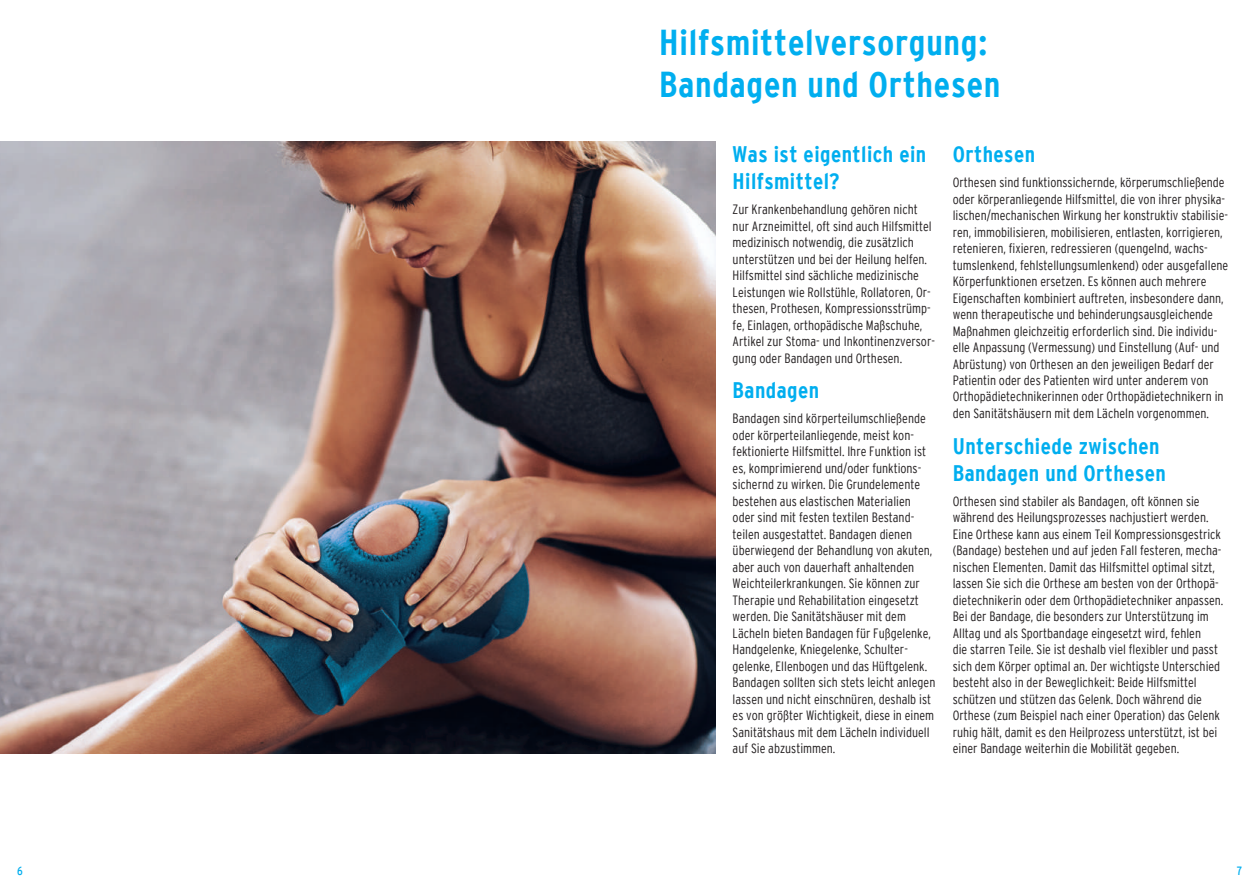
<style>
.page{position:relative;width:1259px;height:893px;background:#fff}
.page>*{position:absolute;margin:0;border:0;box-sizing:border-box;transform-origin:0 0}
.t1{font:700 condensed 36px/42px "Interstate";letter-spacing:.02em;color:#00aeef}
.t2{font:700 condensed 22.5px/27px "Interstate";letter-spacing:.02em;color:#00aeef}
.t3{font:300 condensed 13.5px/16.5px "Interstate";color:#231f20}
.t4{font:12px "Inter Reg Con";color:#00aeef}
</style>
<div class="page">
<img style="left:0;top:141px;width:715px;height:613px">
<h1 class="t1" style="left:659px;top:21px;width:343px">Hilfsmittelversorgung:<br>Bandagen und Orthesen</h1>
<h2 class="t2" style="left:732px;top:140px;width:195px">Was ist eigentlich ein<br>Hilfsmittel?</h2>
<p class="t3" style="left:732px;top:201px;width:204px">Zur Krankenbehandlung gehören nicht nur Arzneimittel, oft sind auch Hilfsmittel medizinisch notwendig, die zusätzlich unterstützen und bei der Heilung helfen.<br>Hilfsmittel sind sächliche medizinische Leistungen wie Rollstühle, Rollatoren, Or&shy;thesen, Prothesen, Kompressionsstrümp&shy;fe, Einlagen, orthopädische Maßschuhe, Artikel zur Stoma- und Inkontinenzversor&shy;gung oder Bandagen und Orthesen.</p>
<h2 class="t2" style="left:732px;top:376px;width:88px">Bandagen</h2>
<p class="t3" style="left:732px;top:410px;width:204px">Bandagen sind körperteilumschließende oder körperteilanliegende, meist kon&shy;fektionierte Hilfsmittel. Ihre Funktion ist es, komprimierend und/oder funktions&shy;sichernd zu wirken. Die Grundelemente bestehen aus elastischen Materialien oder sind mit festen textilen Bestand&shy;teilen ausgestattet. Bandagen dienen überwiegend der Behandlung von akuten, aber auch von dauerhaft anhaltenden Weichteilerkrankungen. Sie können zur Therapie und Rehabilitation eingesetzt werden. Die Sanitätshäuser mit dem Lächeln bieten Bandagen für Fußgelenke, Handgelenke, Kniegelenke, Schulter&shy;gelenke, Ellenbogen und das Hüftgelenk.<br>Bandagen sollten sich stets leicht anlegen lassen und nicht einschnüren, deshalb ist es von größter Wichtigkeit, diese in einem Sanitätshaus mit dem Lächeln individuell auf Sie abzustimmen.</p>
<h2 class="t2" style="left:952px;top:140px;width:84px">Orthesen</h2>
<p class="t3" style="left:952px;top:174px;width:277px">Orthesen sind funktionssichernde, körperumschließende oder körperanliegende Hilfsmittel, die von ihrer physika&shy;lischen/mechanischen Wirkung her konstruktiv stabilisie&shy;ren, immobilisieren, mobilisieren, entlasten, korrigieren, retenieren, fixieren, redressieren (quengelnd, wachs&shy;tumslenkend, fehlstellungsumlenkend) oder ausgefallene Körperfunktionen ersetzen. Es können auch mehrere Eigenschaften kombiniert auftreten, insbesondere dann, wenn therapeutische und behinderungsausgleichende Maßnahmen gleichzeitig erforderlich sind. Die individu&shy;elle Anpassung (Vermessung) und Einstellung (Auf- und Abrüstung) von Orthesen an den jeweiligen Bedarf der Patientin oder des Patienten wird unter anderem von Orthopädietechnikerinnen oder Orthopädietechnikern in den Sanitätshäusern mit dem Lächeln vorgenommen.</p>
<h2 class="t2" style="left:952px;top:432px;width:215px">Unterschiede zwischen<br>Bandagen und Orthesen</h2>
<p class="t3" style="left:952px;top:492px;width:271px">Orthesen sind stabiler als Bandagen, oft können sie während des Heilungsprozesses nachjustiert werden.<br>Eine Orthese kann aus einem Teil Kompressionsgestrick (Bandage) bestehen und auf jeden Fall festeren, mecha&shy;nischen Elementen. Damit das Hilfsmittel optimal sitzt, lassen Sie sich die Orthese am besten von der Orthopä&shy;dietechnikerin oder dem Orthopädietechniker anpassen.<br>Bei der Bandage, die besonders zur Unterstützung im Alltag und als Sportbandage eingesetzt wird, fehlen<br>die starren Teile. Sie ist deshalb viel flexibler und passt sich dem Körper optimal an. Der wichtigste Unterschied besteht also in der Beweglichkeit: Beide Hilfsmittel schützen und stützen das Gelenk. Doch während die Orthese (zum Beispiel nach einer Operation) das Gelenk ruhig hält, damit es den Heilprozess unterstützt, ist bei einer Bandage weiterhin die Mobilität gegeben.</p>
<p class="t4" style="left:17px;top:864px;width:7px">6</p>
<p class="t4" style="left:1236px;top:864px;width:7px">7</p>
</div>
